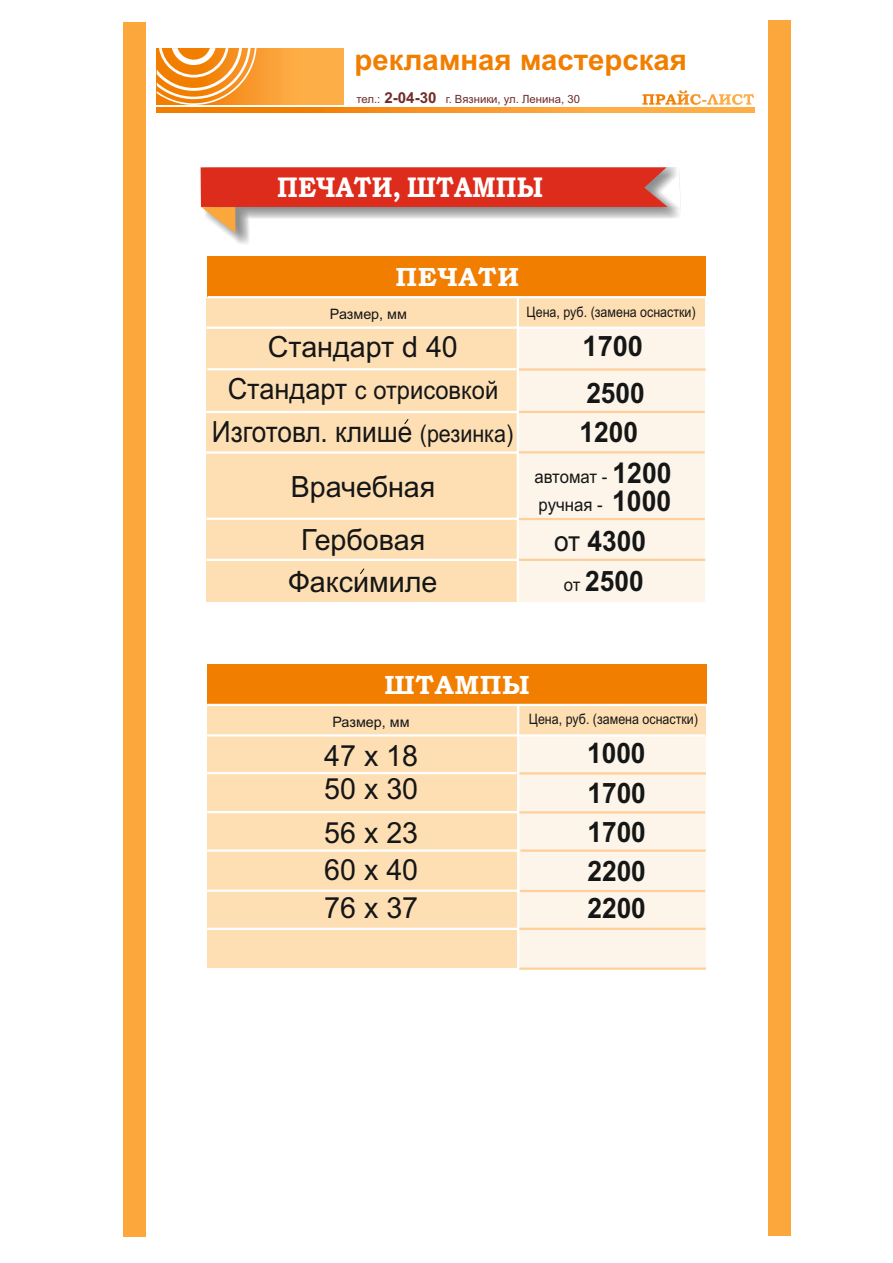
<style>
.page{position:relative;width:893px;height:1263px;background:#fff}
.page>*{position:absolute;margin:0;border:0;box-sizing:border-box;transform-origin:0 0}
.t1{font:700 29.4px "Arial";color:#f27e00}
.t2{font:29.25px/38.4px "Arial";color:#151616}
.t3{font:29.25px "Arial";color:#151616;scale:.9 1}
.t4{font:italic 700 28.65px "Monotype Bookman Old Style Cyr";color:#fff;scale:.88 1}
.t5{font:700 28.2px/38.8px "Arial";color:#151616;scale:.93 1}
.t6{font:700 28.2px "Arial";color:#151616;scale:.96 1}
.t7{font:italic 700 26.55px "Monotype Bookman Old Style Cyr";letter-spacing:.025em;color:#fff}
.t8{font:25.5px "Arial";color:#151616;scale:.93 1}
.t9{font:18px/28.5px "Arial";color:#151616;scale:.93 1}
.t10{font:14.4px "Arial";color:#151616;scale:.87 1}
.t11{font:14.4px "Arial";color:#151616}
.t12{font:11.4px "Arial";color:#712b28}
.s1{font-weight:700;font-size:15.15px}
.s2{font-size:29.25px}
.s3{font-size:24px}
.s4{font-weight:700;font-size:28.5px}
.s5{font-weight:400}
.s6{font-weight:400;font-size:18px}
</style>
<div class="page">
<svg style="left:256px;top:49px;width:87px;height:56px;background:#fca941"></svg>
<svg style="left:157px;top:48px;width:99px;height:57px"></svg>
<svg style="left:642px;top:90px;width:112px;height:15px"></svg>
<svg style="left:156px;top:108px;width:599px;height:4px;background:#f89625"></svg>
<div style="left:123px;top:22px;width:23px;height:1214px;background:#fca73b"></div>
<div style="left:768px;top:21px;width:23px;height:1215px;background:#fca73b"></div>
<svg style="left:201px;top:167px;width:480px;height:77px"></svg>
<div style="left:207px;top:328px;width:498px;height:274px;background:#fdf5e9"></div>
<div style="left:511px;top:735px;width:194px;height:234px;background:#fdf5e9"></div>
<div style="left:221px;top:297px;width:484px;height:31px;background:#fedfb4"></div>
<div style="left:222px;top:705px;width:484px;height:30px;background:#fedfb4"></div>
<div style="left:207px;top:298px;width:311px;height:303px;background:#fedfb4"></div>
<div style="left:207px;top:706px;width:311px;height:263px;background:#fedfb4"></div>
<div style="left:208px;top:257px;width:498px;height:40px;background:#f27e00"></div>
<div style="left:207px;top:664px;width:499px;height:41px;background:#f27e00"></div>
<hr style="left:207px;top:368px;width:310px;height:2px;background:#fff">
<hr style="left:207px;top:772px;width:309px;height:2px;background:#fff">
<hr style="left:207px;top:518px;width:311px;height:2px;background:#fff">
<hr style="left:207px;top:811px;width:311px;height:2px;background:#fff">
<hr style="left:517px;top:368px;width:189px;height:3px;background:#ffcf9b">
<hr style="left:517px;top:772px;width:189px;height:2px;background:#ffcf9b">
<hr style="left:517px;top:518px;width:188px;height:2px;background:#ffcf9b">
<hr style="left:518px;top:811px;width:187px;height:2px;background:#ffcf9b">
<hr style="left:520px;top:890px;width:185px;height:2px;background:#ffcf9b">
<hr style="left:518px;top:559px;width:187px;height:2px;background:#ffcf9b">
<hr style="left:519px;top:849px;width:187px;height:3px;background:#ffcf9b">
<hr style="left:518px;top:411px;width:187px;height:2px;background:#ffcf9b">
<hr style="left:518px;top:451px;width:187px;height:2px;background:#ffcf9b">
<hr style="left:518px;top:928px;width:188px;height:2px;background:#ffcf9b">
<hr style="left:518px;top:967px;width:188px;height:3px;background:#ffcf9b">
<hr style="left:207px;top:327px;width:498px;height:2px;background:#fff">
<hr style="left:207px;top:734px;width:498px;height:2px;background:#fff">
<hr style="left:208px;top:296px;width:499px;height:2px;background:#fff">
<hr style="left:207px;top:704px;width:500px;height:2px;background:#fff">
<hr style="left:207px;top:968px;width:311px;height:2px;background:#fff">
<hr style="left:206px;top:451px;width:311px;height:3px;background:#fff">
<hr style="left:207px;top:928px;width:311px;height:2px;background:#fff">
<hr style="left:207px;top:889px;width:311px;height:3px;background:#fff">
<hr style="left:207px;top:559px;width:311px;height:2px;background:#fff">
<hr style="left:207px;top:849px;width:313px;height:3px;background:#fff">
<hr style="left:517px;top:297px;width:2px;height:304px;background:#fff">
<hr style="left:517px;top:705px;width:2px;height:304px;background:#fff">
<svg style="left:360px;top:568px;width:5px;height:6px"></svg>
<hr style="left:206px;top:411px;width:311px;height:2px;background:#fff">
<svg style="left:404px;top:419px;width:5px;height:6px"></svg>
<p class="t1" style="left:355px;top:48px;width:334px">рекламная мастерская</p>
<p class="t12" style="left:356px;top:94px;width:225px">тел.: <span class="s1">2-04-30</span> г. Вязники, ул. Ленина, 30</p>
<p class="t4" style="left:277px;top:177px;width:303px">ПЕЧАТИ, ШТАМПЫ</p>
<p class="t7" style="left:395px;top:267px;width:125px">ПЕЧАТИ</p>
<p class="t11" style="left:330px;top:309px;width:79px">Размер, мм</p>
<p class="t2" style="left:268px;top:330px;width:191px">Стандарт d 40</p>
<p class="t8" style="left:228px;top:381px;width:292px"><span class="s2">Стандарт</span> с отрисовкой</p>
<p class="t3" style="left:212px;top:420px;width:336px">Изготовл. клише <span class="s3">(резинка)</span></p>
<p class="t2" style="left:291px;top:463px;width:146px;line-height:52.8px;text-align:center">Врачебная<br>Гербовая</p>
<p class="t2" style="left:288px;top:565px;width:151px">Факсимиле</p>
<p class="t10" style="left:527px;top:306px;width:196px">Цена, руб. (замена оснастки)</p>
<p class="t6" style="left:582px;top:336px;width:65px">1700</p>
<p class="t5" style="left:580px;top:377px;width:72px">2500<br>1200</p>
<p class="t9" style="left:534px;top:464px;width:149px">автомат - <span class="s4">1200 </span>ручная - <span class="s4">1000</span></p>
<p class="t5" style="left:554px;top:524px;width:100px"><span class="s5">от</span> 4300</p>
<p class="t5" style="left:564px;top:564px;width:87px"><span class="s6">от</span> 2500</p>
<p class="t7" style="left:384px;top:675px;width:147px">ШТАМПЫ</p>
<p class="t11" style="left:332px;top:716px;width:79px">Размер, мм</p>
<p class="t10" style="left:529px;top:713px;width:196px">Цена, руб. (замена оснастки)</p>
<p class="t2" style="left:324px;top:739px;width:95px">47 х 18</p>
<p class="t5" style="left:587px;top:737px;width:64px">1000</p>
<p class="t2" style="left:324px;top:772px;width:95px">50 х 30</p>
<p class="t5" style="left:587px;top:776px;width:64px">1700</p>
<p class="t2" style="left:324px;top:816px;width:95px">56 х 23</p>
<p class="t5" style="left:587px;top:815px;width:64px">1700</p>
<p class="t2" style="left:324px;top:853px;width:95px">60 х 40<br>76 х 37</p>
<p class="t5" style="left:587px;top:854px;width:64px">2200</p>
<p class="t5" style="left:587px;top:891px;width:64px">2200</p>
</div>
